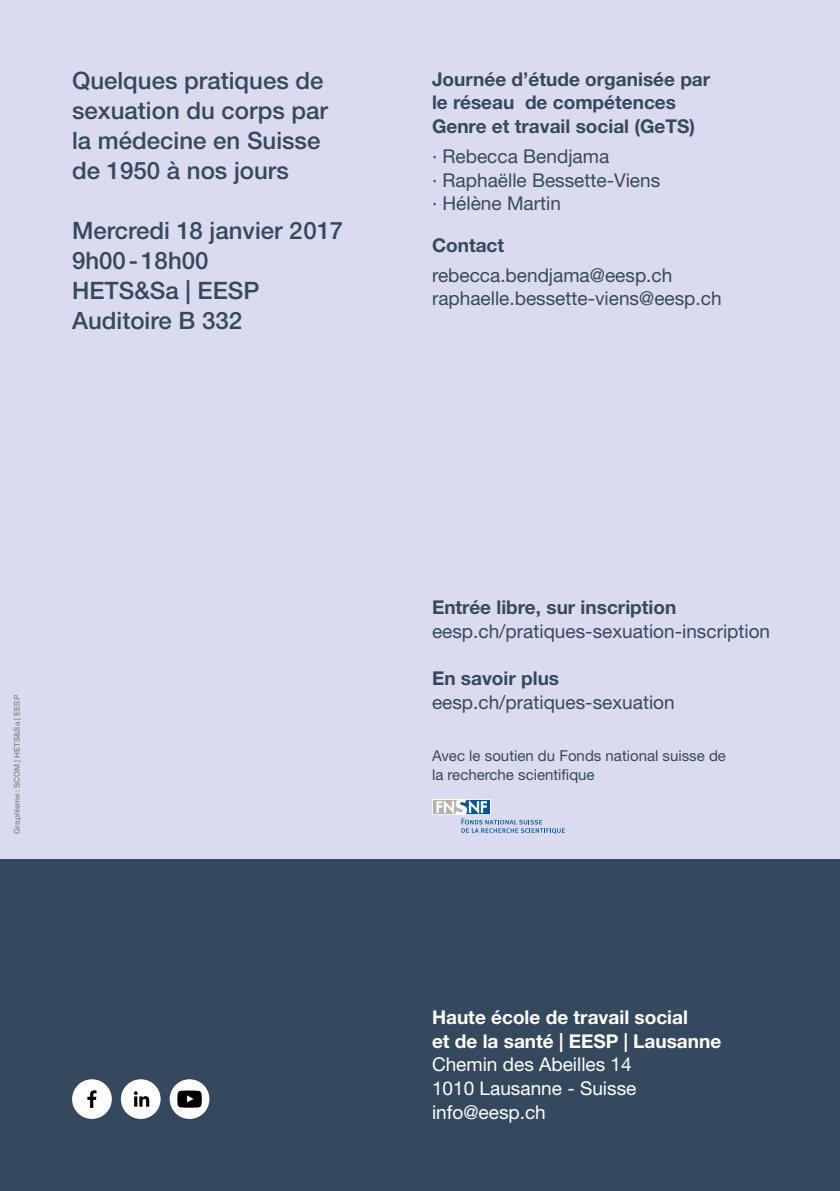
<style>
.page{position:relative;width:840px;height:1191px;background:#fff}
.page>*{position:absolute;margin:0;border:0;box-sizing:border-box;transform-origin:0 0}
.t1{font:500 24px/30px "Helvetica Neue LT Std";color:#35495e}
.t2{font:19px/23.8px "Helvetica Neue LT Std";color:#35495e}
.t3{font:700 19px/23.8px "Helvetica Neue LT Std";color:#35495e}
.t4{font:700 19px/23.8px "Helvetica Neue LT Std";color:#fff}
.t5{font:19px/23.8px "Helvetica Neue LT Std";color:#fff}
.t6{font:15px/19.8px "Helvetica Neue LT Std";color:#35495e}
.t7{font:500 8px "Helvetica Neue LT Std";color:#878787}
</style>
<div class="page">
<div style="left:0;top:0;width:839px;height:1191px;background:#34495e"></div>
<div style="left:0;top:0;width:839px;height:858px;background:#dbdbef"></div>
<div style="left:72px;top:1079px;width:40px;height:40px;background:#fff;border-radius:50%"></div>
<svg style="left:87px;top:1090px;width:9px;height:17px"></svg>
<div style="left:121px;top:1079px;width:39px;height:40px;background:#fff;border-radius:50%"></div>
<svg style="left:134px;top:1091px;width:15px;height:15px"></svg>
<div style="left:170px;top:1079px;width:39px;height:40px;background:#fff;border-radius:50%"></div>
<svg style="left:177px;top:1090px;width:25px;height:17px"></svg>
<div style="left:432px;top:799px;width:58px;height:16px;background:#fff;border:2px solid #fff"></div>
<svg style="left:432px;top:800px;width:132px;height:33px"></svg>
<p class="t1" style="left:72px;top:65px;width:257px">Quelques pratiques de sexuation du corps par la médecine en Suisse de 1950 à nos jours</p>
<p class="t1" style="left:72px;top:215px;width:272px">Mercredi 18 janvier 2017<br>9h00-18h00<br>HETS&amp;Sa | EESP<br>Auditoire B 332</p>
<p class="t3" style="left:432px;top:66px;width:279px">Journée d’étude organisée par le réseau de compétences<br>Genre et travail social (GeTS)</p>
<p class="t2" style="left:432px;top:144px;width:230px">· Rebecca Bendjama<br>· Raphaëlle Bessette-Viens · Hélène Martin</p>
<p class="t3" style="left:432px;top:233px;width:74px">Contact</p>
<p class="t2" style="left:432px;top:263px;width:291px">rebecca.bendjama@eesp.ch raphaelle.bessette-viens@eesp.ch</p>
<p class="t7" style="left:12px;top:833px;width:140px;rotate:-90deg">Graphisme: SCOM | HETS&amp;Sa | EESP</p>
<p class="t3" style="left:432px;top:595px;width:246px">Entrée libre, sur inscription</p>
<p class="t2" style="left:432px;top:619px;width:339px">eesp.ch/pratiques-sexuation-inscription</p>
<p class="t3" style="left:432px;top:666px;width:129px">En savoir plus</p>
<p class="t2" style="left:432px;top:690px;width:244px">eesp.ch/pratiques-sexuation</p>
<p class="t6" style="left:432px;top:745px;width:295px">Avec le soutien du Fonds national suisse de la recherche scientifique</p>
<p class="t4" style="left:432px;top:1005px;width:290px">Haute école de travail social<br>et de la santé | EESP | Lausanne</p>
<p class="t5" style="left:432px;top:1052px;width:206px">Chemin des Abeilles 14<br>1010 Lausanne - Suisse info@eesp.ch</p>
</div>
